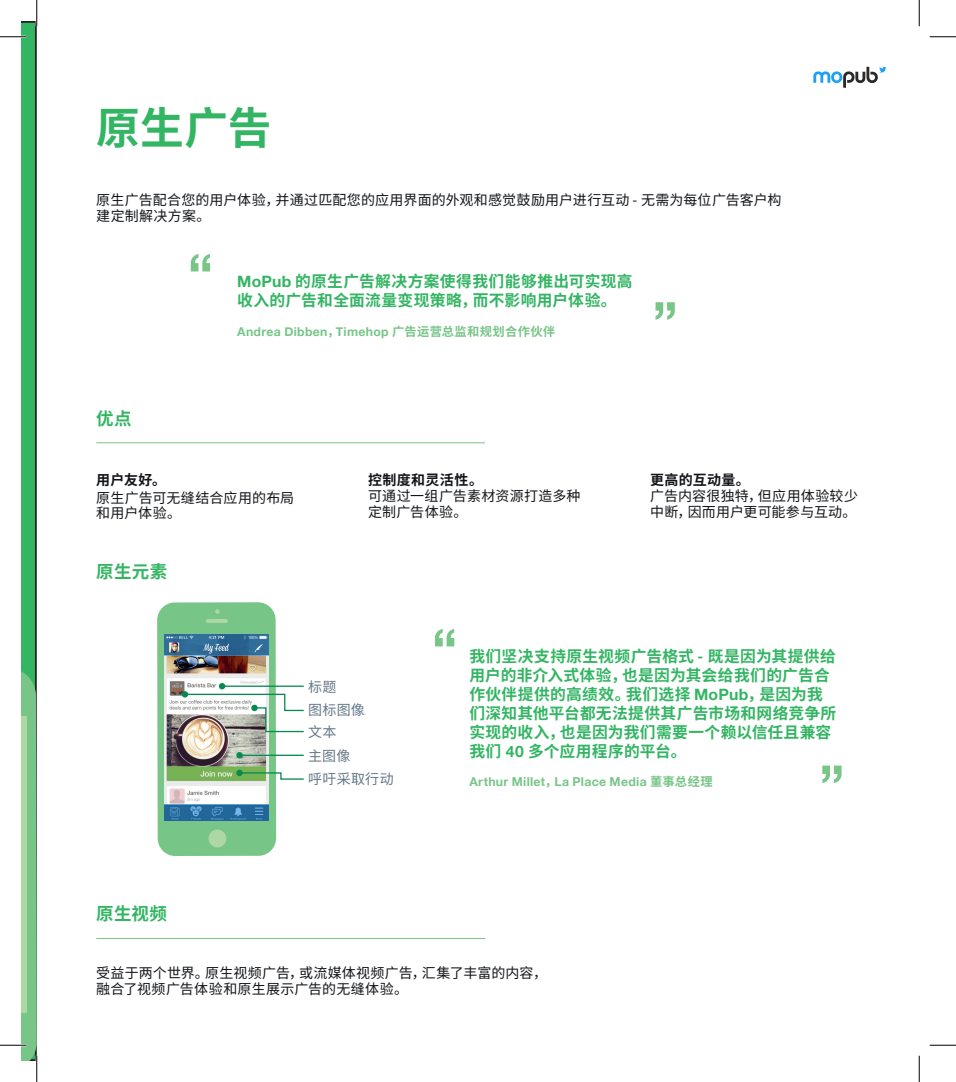
<style>
.page{position:relative;width:956px;height:1082px;background:#fff}
.page>*{position:absolute;margin:0;border:0;box-sizing:border-box;transform-origin:0 0}
.t1{font:700 54.25px "Helvetica Neue LT Pro";color:#78c588}
.t2{font:700 43.75px "Noto Sans CJ Ksc";color:#33b563}
.t3{font:700 17.5px "Noto Sans CJ Ksc";letter-spacing:.015em;color:#33b563}
.t4{font:700 15.75px/18.9px "Noto Sans CJ Ksc";letter-spacing:.02em;color:#33b563}
.t5{font:14px/15.8px "Noto Sans CJ Ksc";letter-spacing:.01em;color:#121418}
.t6{font:700 14px "Noto Sans CJ Ksc";letter-spacing:.02em;color:#121418}
.t7{font:14px "Noto Sans CJ Ksc";letter-spacing:.02em;color:#657786}
.t8{font:700 12.25px "Helvetica Neue";letter-spacing:.025em;color:#78c588}
.s1{font-family:"Helvetica Neue LT Pro"}
.s2{font-family:"Noto Sans CJ Ksc"}
</style>
<div class="page">
<hr style="left:96px;top:442px;width:389px;height:1px;background:#78c588">
<div style="left:157px;top:602px;width:119px;height:254px;background:#78c588;border-radius:18px"></div>
<div style="left:208px;top:829px;width:18px;height:18px;background:#add7a5;border-radius:50%"></div>
<svg style="left:215px;top:609px;width:5px;height:4px"></svg>
<hr style="left:206px;top:619px;width:22px;height:4px;background:#add7a5;border-radius:2px">
<img style="left:164px;top:635px;width:105px;height:185px">
<svg style="left:182px;top:683px;width:122px;height:50px"></svg>
<div style="left:251px;top:704px;width:7px;height:7px;background:#068a51;border-radius:50%"></div>
<hr style="left:240px;top:754px;width:64px;height:2px;background:#068a51">
<div style="left:236px;top:752px;width:7px;height:6px;background:#068a51;border-radius:50%"></div>
<svg style="left:239px;top:771px;width:65px;height:9px"></svg>
<div style="left:236px;top:769px;width:7px;height:7px;background:#068a51;border-radius:50%"></div>
<hr style="left:96px;top:938px;width:389px;height:1px;background:#78c588">
<svg style="left:813px;top:67px;width:73px;height:21px"></svg>
<svg style="left:929px;top:36px;width:27px;height:1px"></svg>
<svg style="left:929px;top:1044px;width:27px;height:1px"></svg>
<svg style="left:0;top:0;width:37px;height:1082px"></svg>
<svg style="left:918px;top:0;width:1px;height:26px"></svg>
<svg style="left:918px;top:1055px;width:1px;height:27px"></svg>
<p class="t2" style="left:96px;top:104px;width:177px">原生广告</p>
<p class="t5" style="left:96px;top:191px;width:686px;line-height:16.8px">原生广告配合您的用户体验，并通过匹配您的应用界面的外观和感觉鼓励用户进行互动 - 无需为每位广告客户构建定制解决方案。</p>
<p class="t1" style="left:188px;top:240px;width:27px">“</p>
<p class="t4" style="left:237px;top:272px;width:397px"><span class="s1">MoPub</span> 的原生广告解决方案使得我们能够推出可实现高收入的广告和全面流量变现策略，而不影响用户体验。</p>
<p class="t8" style="left:237px;top:322px;width:320px">Andrea Dibben<span class="s2">，</span>Timehop <span class="s2">广告运营总监和规划合作伙伴</span></p>
<p class="t1" style="left:677px;top:334px;width:27px;rotate:-180deg">“</p>
<p class="t3" style="left:96px;top:408px;width:37px">优点</p>
<p class="t6" style="left:96px;top:472px;width:71px">用户友好。</p>
<p class="t5" style="left:96px;top:490px;width:199px">原生广告可无缝结合应用的布局和用户体验。</p>
<p class="t3" style="left:96px;top:561px;width:73px">原生元素</p>
<p class="t6" style="left:368px;top:472px;width:116px">控制度和灵活性。</p>
<p class="t5" style="left:368px;top:488px;width:214px">可通过一组广告素材资源打造多种定制广告体验。</p>
<p class="t1" style="left:432px;top:615px;width:27px">“</p>
<p class="t6" style="left:650px;top:472px;width:101px">更高的互动量。</p>
<p class="t5" style="left:650px;top:488px;width:209px">广告内容很独特，但应用体验较少中断，因而用户更可能参与互动。</p>
<p class="t3" style="left:96px;top:904px;width:72px">原生视频</p>
<p class="t7" style="left:308px;top:678px;width:30px">标题</p>
<p class="t7" style="left:308px;top:702px;width:58px">图标图像</p>
<p class="t7" style="left:308px;top:724px;width:30px">文本</p>
<p class="t7" style="left:308px;top:747px;width:44px">主图像</p>
<p class="t7" style="left:308px;top:771px;width:87px">呼吁采取行动</p>
<p class="t4" style="left:469px;top:647px;width:368px">我们坚决支持原生视频广告格式 - 既是因为其提供给用户的非介入式体验，也是因为其会给我们的广告合作伙伴提供的高绩效。我们选择 <span class="s1">MoPub</span>，是因为我们深知其他平台都无法提供其广告市场和网络竞争所实现的收入，也是因为我们需要一个赖以信任且兼容我们 <span class="s1">40</span> 多个应用程序的平台。</p>
<p class="t8" style="left:469px;top:772px;width:245px">Arthur Millet<span class="s2">，</span>La Place Media <span class="s2">董事总经理</span></p>
<p class="t1" style="left:844px;top:797px;width:27px;rotate:-180deg">“</p>
<p class="t5" style="left:96px;top:964px;width:452px">受益于两个世界。原生视频广告，或流媒体视频广告，汇集了丰富的内容，</p>
<p class="t5" style="left:96px;top:981px;width:313px">融合了视频广告体验和原生展示广告的无缝体验。</p>
</div>
